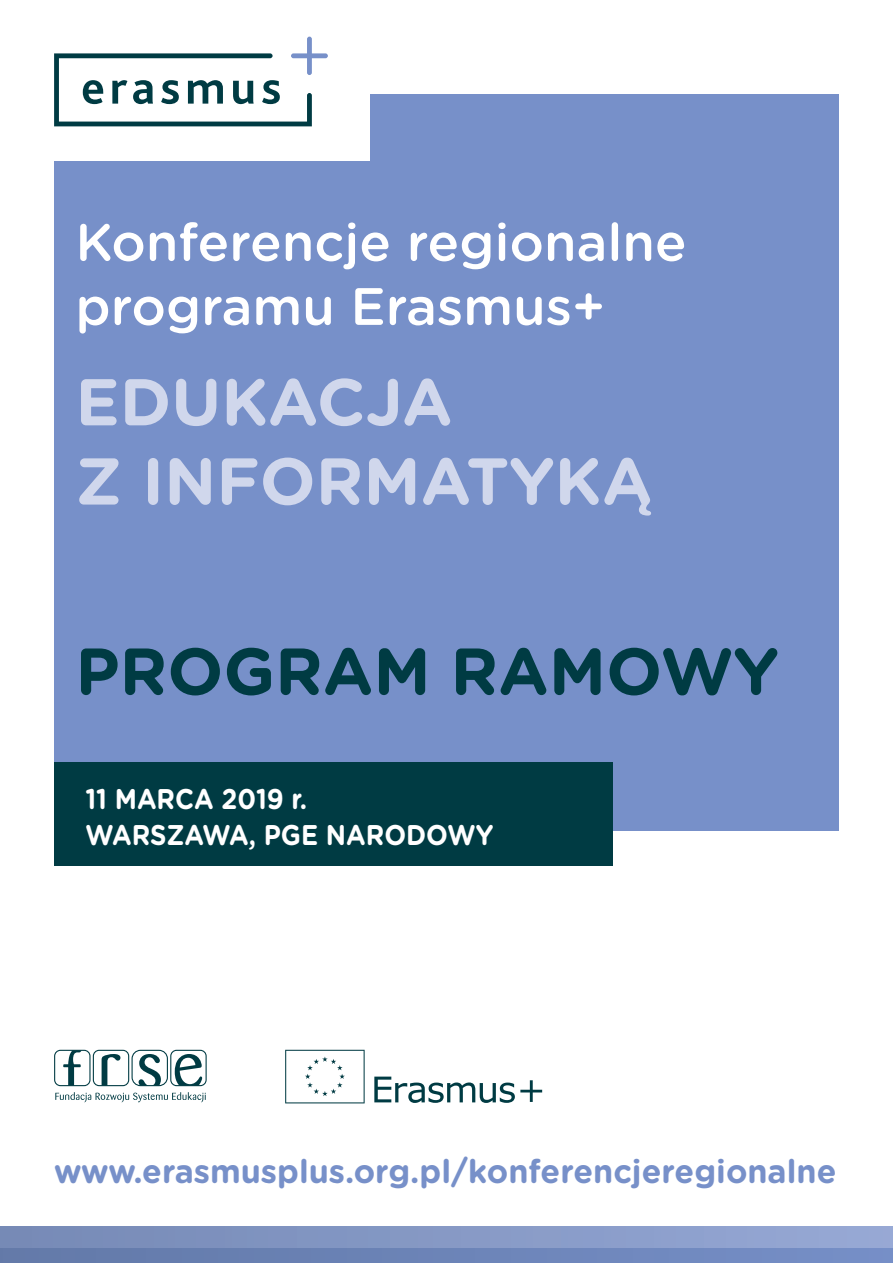
<style>
.page{position:relative;width:893px;height:1263px;background:#fff}
.page>*{position:absolute;margin:0;border:0;box-sizing:border-box;transform-origin:0 0}
.t1{font:700 66px/79.2px "Gotham Rounded";color:#d0d7ec}
.t2{font:700 66px "Gotham Rounded";color:#003b43}
.t3{font:500 52.5px/64.1px "Gotham Rounded";color:#fff}
.t4{font:700 33px "Gotham Rounded";color:#7790c9}
.t5{font:700 28.5px/36px "Gotham Rounded";color:#fff;scale:.9 1}
</style>
<div class="page">
<div style="left:54px;top:94px;width:785px;height:737px;background:#7790c9"></div>
<div style="left:19px;top:37px;width:351px;height:124px;background:#fff"></div>
<svg style="left:55px;top:1092px;width:151px;height:10px"></svg>
<svg style="left:54px;top:1050px;width:153px;height:36px"></svg>
<svg style="left:374px;top:1076px;width:168px;height:27px"></svg>
<svg style="left:285px;top:1050px;width:80px;height:53px"></svg>
<svg style="left:54px;top:37px;width:274px;height:89px"></svg>
<div style="left:0;top:1227px;width:893px;height:36px;background:linear-gradient(to right,#7689b6,#97a8d5)"></div>
<svg style="left:0;top:1248px;width:893px;height:15px;background:#6c83b7"></svg>
<div style="left:54px;top:763px;width:558px;height:103px;background:#003b43"></div>
<p class="t3" style="left:75px;top:208px;width:613px">Konferencje regionalne programu Erasmus+</p>
<p class="t1" style="left:75px;top:360px;width:579px">EDUKACJA<br>Z INFORMATYKĄ</p>
<p class="t2" style="left:75px;top:623px;width:705px">PROGRAM RAMOWY</p>
<p class="t5" style="left:85px;top:780px;width:455px">11 MARCA 2019 r.<br>WARSZAWA, PGE NARODOWY</p>
<p class="t4" style="left:54px;top:1147px;width:784px">www.erasmusplus.org.pl/konferencjeregionalne</p>
</div>
